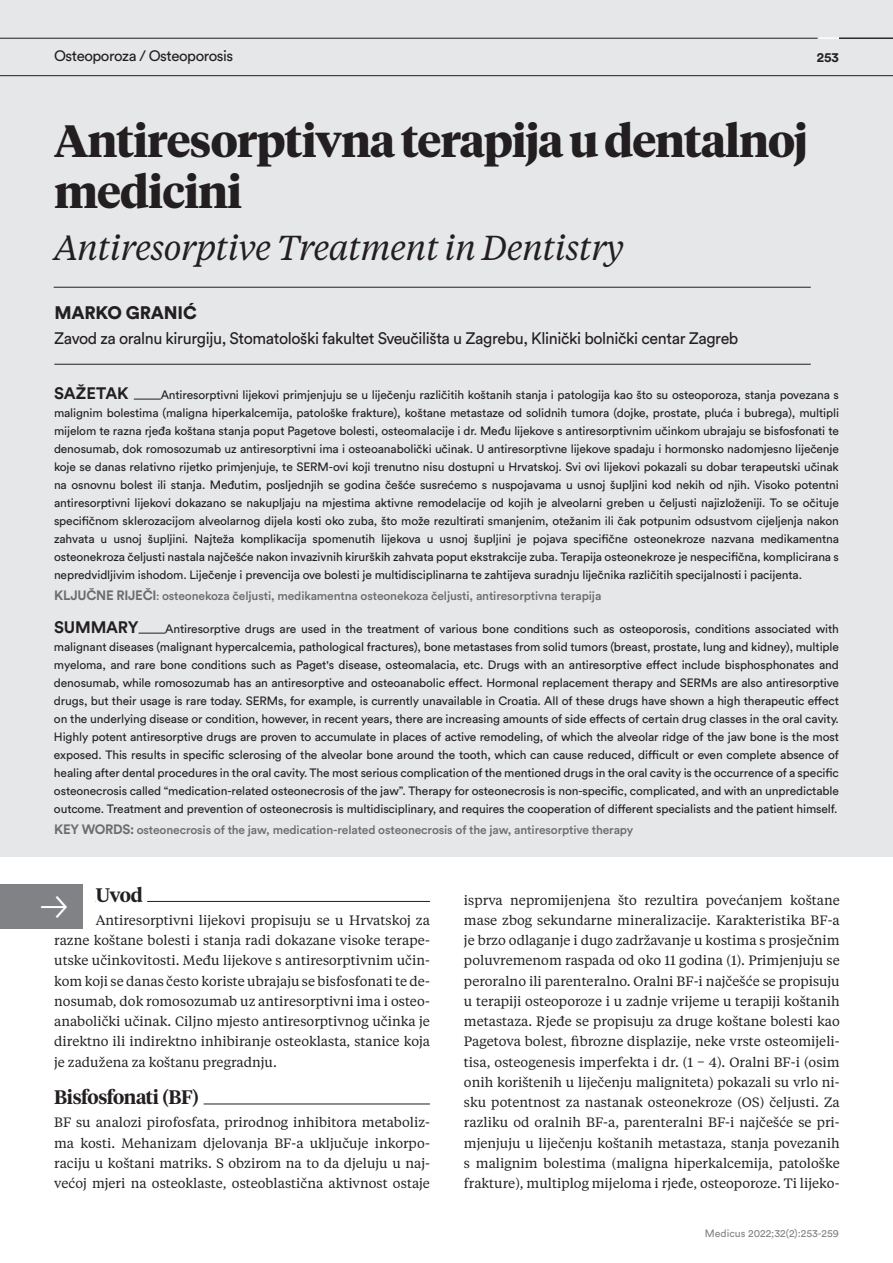
<style>
.page{position:relative;width:893px;height:1263px;background:#fff}
.page>*{position:absolute;margin:0;border:0;box-sizing:border-box;transform-origin:0 0}
.t1{font:700 45px/51px "Tiempos Headline";letter-spacing:-.02em;color:#231f20}
.t2{font:italic 34.5px "Tiempos Headline";letter-spacing:-.02em;color:#231f20}
.t3{font:600 19.5px "Tiempos Headline";letter-spacing:-.025em;color:#231f20}
.t4{font:900 18px "Circular Pro";letter-spacing:-.01em;color:#231f20}
.t5{font:16.5px "Circular Pro";letter-spacing:-.025em;color:#231f20}
.t6{font:700 16.5px "Circular Pro";letter-spacing:-.01em;color:#231f20}
.t7{font:15px "Circular Pro";letter-spacing:-.03em;color:#231f20}
.t8{font:13.5px/20.2px "Tiempos Headline";color:#231f20;text-align:justify}
.t9{font:700 13.5px "Circular Pro";color:#231f20}
.t10{font:12px/18px "Circular Pro";letter-spacing:-.01em;color:#231f20;text-align:justify}
.t11{font:500 12px "Circular Pro";letter-spacing:-.01em;color:#6c6d70}
.t12{font:10.5px "Circular Pro";color:#808285}
.s1{font-weight:700;font-size:13.5px}
.s2{font-family:"Tiempos Headline";font-weight:400}
</style>
<div class="page">
<div style="left:0;top:0;width:893px;height:857px;background:#e6e7e9"></div>
<div style="left:0;top:884px;width:83px;height:44px;background:#808285"></div>
<hr style="left:96px;top:901px;width:334px;height:1px;background:#231f20">
<hr style="left:96px;top:900px;width:51px;height:3px;background:#fff">
<hr style="left:54px;top:1104px;width:376px;height:1px;background:#231f20">
<hr style="left:54px;top:1103px;width:150px;height:3px;background:#fff">
<hr style="left:0;top:75px;width:893px;height:1px;background:#231f20">
<hr style="left:0;top:38px;width:818px;height:1px;background:#231f20">
<hr style="left:839px;top:38px;width:54px;height:1px;background:#231f20">
<svg style="left:819px;top:38px;width:20px;height:1px"></svg>
<hr style="left:54px;top:287px;width:757px;height:1px;background:#231f20">
<hr style="left:54px;top:364px;width:757px;height:1px;background:#231f20">
<svg style="left:134px;top:399px;width:27px;height:1px"></svg>
<svg style="left:139px;top:633px;width:27px;height:1px"></svg>
<p class="t7" style="left:54px;top:46px;width:181px">Osteoporoza / Osteoporosis</p>
<p class="t9" style="left:817px;top:47px;width:24px">253</p>
<h1 class="t1" style="left:54px;top:114px;width:755px">Antiresorptivna terapija u dentalnoj medicini</h1>
<h2 class="t2" style="left:54px;top:224px;width:572px">Antiresorptive Treatment in Dentistry</h2>
<h3 class="t4" style="left:54px;top:300px;width:144px">MARKO GRANIĆ</h3>
<h3 class="t5" style="left:54px;top:327px;width:686px">Zavod za oralnu kirurgiju, Stomatološki fakultet Sveučilišta u Zagrebu, Klinički bolnički centar Zagreb</h3>
<h3 class="t6" style="left:54px;top:382px;width:76px">SAŽETAK</h3>
<p class="t10" style="left:54px;top:386px;width:786px;text-indent:107px">Antiresorptivni lijekovi primjenjuju se u liječenju različitih koštanih stanja i patologija kao što su osteoporoza, stanja povezana s malignim bolestima (maligna hiperkalcemija, patološke frakture), koštane metastaze od solidnih tumora (dojke, prostate, pluća i bubrega), multipli mijelom te razna rjeđa koštana stanja poput Pagetove bolesti, osteomalacije i dr. Među lijekove s antiresorptivnim učinkom ubrajaju se bisfosfonati te denosumab, dok romosozumab uz antiresorptivni ima i osteoanabolički učinak. U antiresorptivne lijekove spadaju i hormonsko nadomjesno liječenje koje se danas relativno rijetko primjenjuje, te SERM-ovi koji trenutno nisu dostupni u Hrvatskoj. Svi ovi lijekovi pokazali su dobar terapeutski učinak na osnovnu bolest ili stanja. Međutim, posljednjih se godina češće susrećemo s nuspojavama u usnoj šupljini kod nekih od njih. Visoko potentni antiresorptivni lijekovi dokazano se nakupljaju na mjestima aktivne remodelacije od kojih je alveolarni greben u čeljusti najizloženiji. To se očituje specifičnom sklerozacijom alveolarnog dijela kosti oko zuba, što može rezultirati smanjenim, otežanim ili čak potpunim odsustvom cijeljenja nakon zahvata u usnoj šupljini. Najteža komplikacija spomenutih lijekova u usnoj šupljini je pojava specifične osteonekroze nazvana medikamentna osteonekroza čeljusti nastala najčešće nakon invazivnih kirurških zahvata poput ekstrakcije zuba. Terapija osteonekroze je nespecifična, komplicirana s nepredvidljivim ishodom. Liječenje i prevencija ove bolesti je multidisciplinarna te zahtijeva suradnju liječnika različitih specijalnosti i pacijenta.</p>
<p class="t11" style="left:54px;top:588px;width:549px"><span class="s1">KLJUČNE RIJEČI</span><span class="s2">:</span> osteonekoza čeljusti, medikamentna osteonekoza čeljusti, antiresorptivna terapija</p>
<h3 class="t6" style="left:54px;top:616px;width:86px">SUMMARY</h3>
<p class="t10" style="left:54px;top:620px;width:787px;text-indent:111px">Antiresorptive drugs are used in the treatment of various bone conditions such as osteoporosis, conditions associated with malignant diseases (malignant hypercalcemia, pathological fractures), bone metastases from solid tumors (breast, prostate, lung and kidney), multiple myeloma, and rare bone conditions such as Paget's disease, osteomalacia, etc. Drugs with an antiresorptive effect include bisphosphonates and denosumab, while romosozumab has an antiresorptive and osteoanabolic effect. Hormonal replacement therapy and SERMs are also antiresorptive drugs, but their usage is rare today. SERMs, for example, is currently unavailable in Croatia. All of these drugs have shown a high therapeutic effect on the underlying disease or condition, however, in recent years, there are increasing amounts of side effects of certain drug classes in the oral cavity.<br>Highly potent antiresorptive drugs are proven to accumulate in places of active remodeling, of which the alveolar ridge of the jaw bone is the most exposed. This results in specific sclerosing of the alveolar bone around the tooth, which can cause reduced, difficult or even complete absence of healing after dental procedures in the oral cavity. The most serious complication of the mentioned drugs in the oral cavity is the occurrence of a specific osteonecrosis called “medication-related osteonecrosis of the jaw”. Therapy for osteonecrosis is non-specific, complicated, and with an unpredictable outcome. Treatment and prevention of osteonecrosis is multidisciplinary, and requires the cooperation of different specialists and the patient himself.</p>
<p class="t11" style="left:54px;top:822px;width:581px"><span class="s1">KEY WORDS:</span> osteonecrosis of the jaw, medication-related osteonecrosis of the jaw, antiresorptive therapy</p>
<h3 class="t3" style="left:96px;top:881px;width:49px">Uvod</h3>
<p class="t8" style="left:54px;top:909px;width:377px;text-indent:41px">Antiresorptivni lijekovi propisuju se u Hrvatskoj za razne koštane bolesti i stanja radi dokazane visoke terape&shy;utske učinkovitosti. Među lijekove s antiresorptivnim učin&shy;kom koji se danas često koriste ubrajaju se bisfosfonati te de&shy;nosumab, dok romosozumab uz antiresorptivni ima i osteo&shy;anabolički učinak. Ciljno mjesto antiresorptivnog učinka je direktno ili indirektno inhibiranje osteoklasta, stanice koja je zadužena za koštanu pregradnju.</p>
<h3 class="t3" style="left:54px;top:1084px;width:147px">Bisfosfonati (BF)</h3>
<p class="t8" style="left:54px;top:1112px;width:377px">BF su analozi pirofosfata, prirodnog inhibitora metaboliz&shy;ma kosti. Mehanizam djelovanja BF-a uključuje inkorpo&shy;raciju u koštani matriks. S obzirom na to da djeluju u naj&shy;većoj mjeri na osteoklaste, osteoblastična aktivnost ostaje</p>
<p class="t8" style="left:464px;top:889px;width:377px">isprva nepromijenjena što rezultira povećanjem koštane mase zbog sekundarne mineralizacije. Karakteristika BF-a je brzo odlaganje i dugo zadržavanje u kostima s prosječnim poluvremenom raspada od oko 11 godina (1). Primjenjuju se peroralno ili parenteralno. Oralni BF-i najčešće se propisuju u terapiji osteoporoze i u zadnje vrijeme u terapiji koštanih metastaza. Rjeđe se propisuju za druge koštane bolesti kao Pagetova bolest, fibrozne displazije, neke vrste osteomijeli&shy;tisa, osteogenesis imperfekta i dr. (1 − 4). Oralni BF-i (osim onih korištenih u liječenju maligniteta) pokazali su vrlo ni&shy;sku potentnost za nastanak osteonekroze (OS) čeljusti. Za razliku od oralnih BF-a, parenteralni BF-i najčešće se pri&shy;mjenjuju u liječenju koštanih metastaza, stanja povezanih s malignim bolestima (maligna hiperkalcemija, patološke frakture), multiplog mijeloma i rjeđe, osteoporoze. Ti lijeko-</p>
<p class="t12" style="left:705px;top:1227px;width:136px">Medicus 2022;32(2):253-259</p>
</div>
